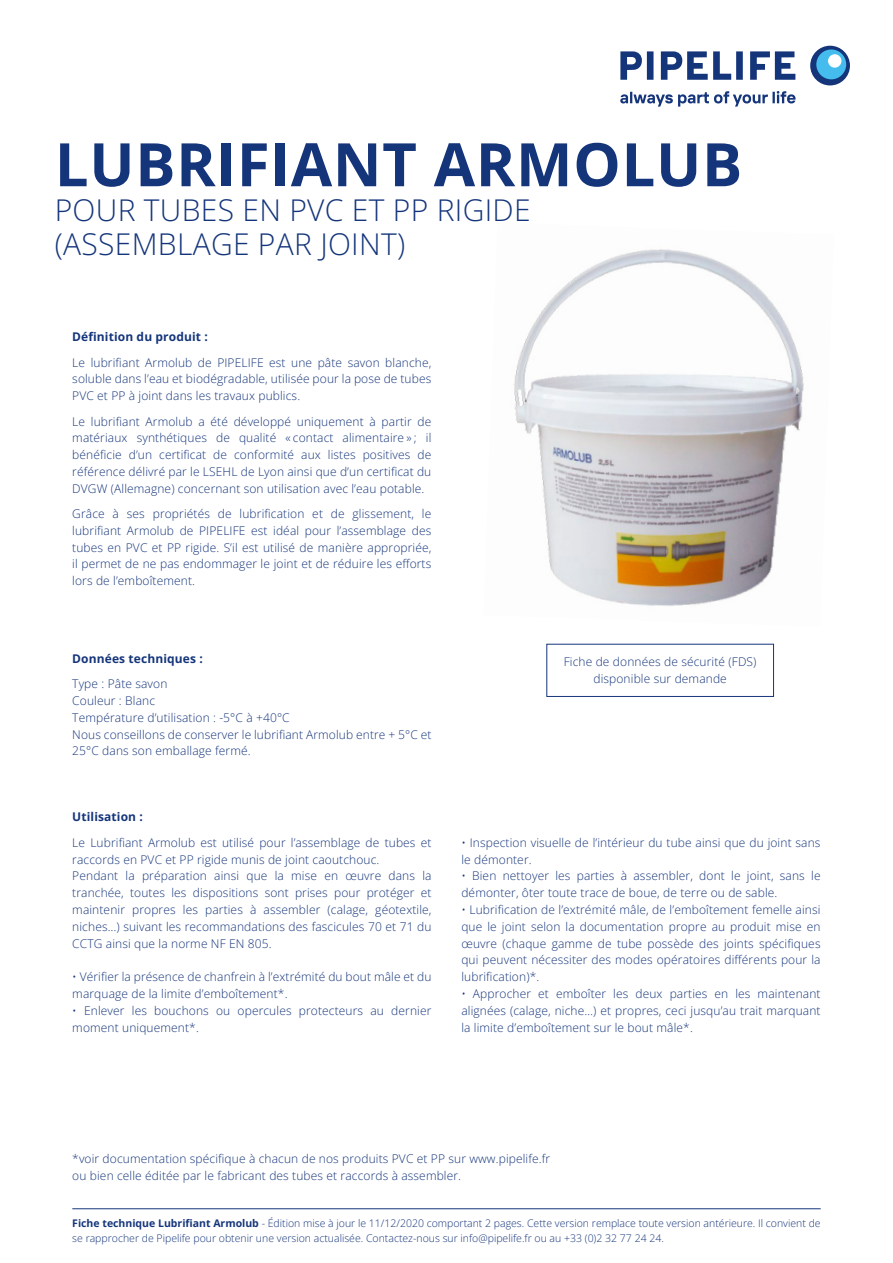
<style>
.page{position:relative;width:893px;height:1263px;background:#fff}
.page>*{position:absolute;margin:0;border:0;box-sizing:border-box;transform-origin:0 0}
.t1{font:700 60px "Open Sans";letter-spacing:.01em;color:#15357b}
.t2{font:300 30px/34.5px "Open Sans";letter-spacing:.01em;color:#15357b}
.t3{font:300 12px/16.8px "Open Sans";letter-spacing:.01em;color:#15357b}
.t4{font:700 12px "Open Sans";letter-spacing:.01em;color:#15357b}
.t5{font:300 10.5px/15px "Open Sans";color:#15357b}
.s1{font-weight:700}
</style>
<div class="page">
<hr style="left:72px;top:1208px;width:749px;height:1px;background:#15357b">
<svg style="left:620px;top:46px;width:230px;height:61px"></svg>
<div style="left:816px;top:49px;width:30px;height:30px;background:#44bdee;border-radius:50%"></div>
<div style="left:828px;top:54px;width:13px;height:14px;background:#fff;border-radius:50%"></div>
<img style="left:513px;top:249px;width:291px;height:357px">
<div style="left:547px;top:644px;width:227px;height:53px;border:1px solid #15357b"></div>
<h1 class="t1" style="left:55px;top:123px;width:689px">LUBRIFIANT ARMOLUB</h1>
<h2 class="t2" style="left:55px;top:192px;width:477px">POUR TUBES EN PVC ET PP RIGIDE (ASSEMBLAGE PAR JOINT)</h2>
<p class="t4" style="left:72px;top:329px;width:137px">Définition du produit :</p>
<p class="t3" style="left:72px;top:354px;width:361px;text-align:justify">Le lubrifiant Armolub de PIPELIFE est une pâte savon blanche, soluble dans l’eau et biodégradable, utilisée pour la pose de tubes PVC et PP à joint dans les travaux publics.</p>
<p class="t3" style="left:72px;top:412px;width:361px;text-align:justify">Le lubrifiant Armolub a été développé uniquement à partir de matériaux synthétiques de qualité « contact alimentaire » ; il bénéficie d’un certificat de conformité aux listes positives de référence délivré par le LSEHL de Lyon ainsi que d’un certificat du DVGW (Allemagne) concernant son utilisation avec l’eau potable.</p>
<p class="t3" style="left:72px;top:505px;width:361px;text-align:justify">Grâce à ses propriétés de lubrification et de glissement, le lubrifiant Armolub de PIPELIFE est idéal pour l’assemblage des tubes en PVC et PP rigide. S’il est utilisé de manière appropriée, il permet de ne pas endommager le joint et de réduire les efforts lors de l’emboîtement.</p>
<p class="t4" style="left:72px;top:650px;width:132px">Données techniques :</p>
<p class="t3" style="left:72px;top:675px;width:361px">Type : Pâte savon<br>Couleur : Blanc<br>Température d’utilisation : -5°C à +40°C<br>Nous conseillons de conserver le lubrifiant Armolub entre + 5°C et 25°C dans son emballage fermé.</p>
<p class="t4" style="left:72px;top:809px;width:72px">Utilisation :</p>
<p class="t3" style="left:72px;top:834px;width:361px">Le Lubrifiant Armolub est utilisé pour l’assemblage de tubes et raccords en PVC et PP rigide munis de joint caoutchouc.<br>Pendant la préparation ainsi que la mise en œuvre dans la tranchée, toutes les dispositions sont prises pour protéger et maintenir propres les parties à assembler (calage, géotextile, niches…) suivant les recommandations des fascicules 70 et 71 du CCTG ainsi que la norme NF EN 805.</p>
<p class="t3" style="left:72px;top:968px;width:361px">• Vérifier la présence de chanfrein à l’extrémité du bout mâle et du marquage de la limite d’emboîtement*.</p>
<p class="t3" style="left:72px;top:1002px;width:361px">• Enlever les bouchons ou opercules protecteurs au dernier moment uniquement*.</p>
<p class="t3" style="left:564px;top:653px;width:194px;text-align:center">Fiche de données de sécurité (FDS) disponible sur demande</p>
<p class="t3" style="left:461px;top:834px;width:361px">• Inspection visuelle de l’intérieur du tube ainsi que du joint sans le démonter.</p>
<p class="t3" style="left:461px;top:867px;width:361px">• Bien nettoyer les parties à assembler, dont le joint, sans le démonter, ôter toute trace de boue, de terre ou de sable.</p>
<p class="t3" style="left:461px;top:901px;width:361px;text-align:justify">• Lubrification de l’extrémité mâle, de l’emboîtement femelle ainsi que le joint selon la documentation propre au produit mise en œuvre (chaque gamme de tube possède des joints spécifiques qui peuvent nécessiter des modes opératoires différents pour la lubrification)*.</p>
<p class="t3" style="left:461px;top:985px;width:361px;text-align:justify">• Approcher et emboîter les deux parties en les maintenant alignées (calage, niche…) et propres, ceci jusqu’au trait marquant la limite d’emboîtement sur le bout mâle*.</p>
<p class="t3" style="left:72px;top:1150px;width:479px">*voir documentation spécifique à chacun de nos produits PVC et PP sur www.pipelife.fr ou bien celle éditée par le fabricant des tubes et raccords à assembler.</p>
<p class="t5" style="left:72px;top:1215px;width:750px"><span class="s1">Fiche technique Lubrifiant Armolub</span> - Édition mise à jour le 11/12/2020 comportant 2 pages. Cette version remplace toute version antérieure. Il convient de se rapprocher de Pipelife pour obtenir une version actualisée. Contactez-nous sur info@pipelife.fr ou au +33 (0)2 32 77 24 24.</p>
</div>
